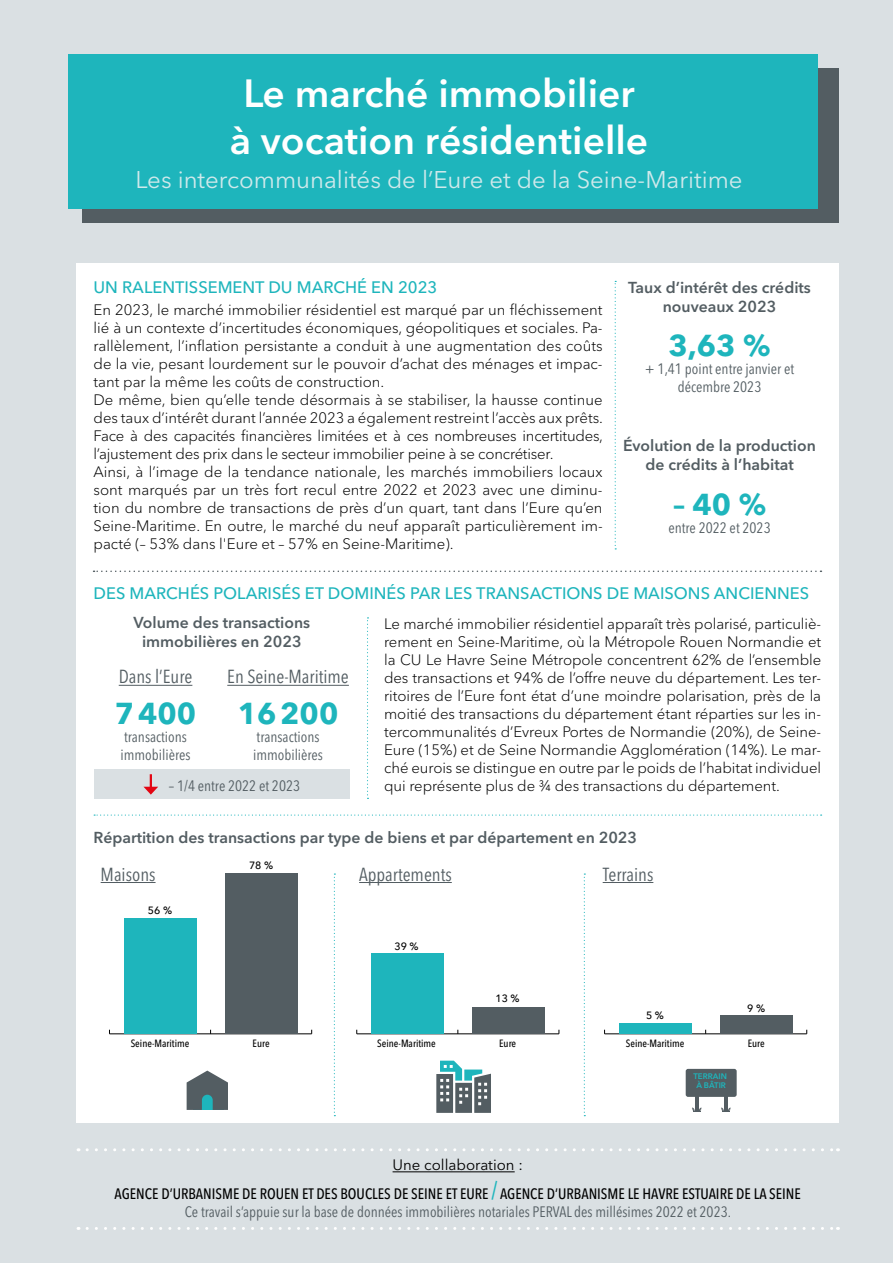
<style>
.page{position:relative;width:893px;height:1263px;background:#dae0e3}
.page>*{position:absolute;margin:0;border:0;box-sizing:border-box;transform-origin:0 0}
.t1{font:600 39px/46.8px "Avenir Next LT Pro";color:#fff;text-align:center}
.t2{font:700 30px "Avenir Next LT Pro";color:#1eb5bc}
.t3{font:24px "Avenir Next LT Pro";color:#cfe9eb}
.t4{font:condensed 18.75px "Avenir Next LT Pro";color:#535d62}
.t5{font:500 16.5px "Avenir Next LT Pro";color:#1eb5bc}
.t6{font:600 15.75px/18.9px "Avenir Next LT Pro";color:#535d62;text-align:center}
.t7{font:300 15px/18px "Avenir Next LT Pro";color:#000;text-align:justify}
.t8{font:condensed 15px/18px "Avenir Next LT Pro";color:#535d62}
.t9{font:500 condensed 15px/28.8px "Avenir Next LT Pro";color:#000;text-align:center}
.t10{font:500 condensed 10.5px "Avenir Next LT Pro";color:#000}
.t11{font:500 10.5px "Avenir Next LT Pro";color:#000}
.t12{font:600 7.95px/9.6px "Avenir Next LT Pro";color:#1eb5bc;text-align:center}
.s1{font-weight:400;font-stretch:normal}
.s2{font-size:24px;color:#1eb5bc}
</style>
<div class="page">
<div style="left:77px;top:264px;width:762px;height:859px;background:#fff"></div>
<div style="left:83px;top:68px;width:756px;height:155px;background:#535d62"></div>
<div style="left:68px;top:54px;width:749px;height:154px;background:#1eb5bc"></div>
<svg style="left:615px;top:281px;width:1px;height:268px"></svg>
<svg style="left:367px;top:617px;width:1px;height:182px"></svg>
<svg style="left:94px;top:814px;width:728px;height:2px"></svg>
<hr style="left:393px;top:1171px;width:122px;height:1px;background:#000">
<svg style="left:87px;top:1148px;width:751px;height:3px"></svg>
<svg style="left:87px;top:1227px;width:751px;height:3px"></svg>
<svg style="left:94px;top:570px;width:727px;height:2px"></svg>
<hr style="left:119px;top:685px;width:73px;height:1px;background:#535d62">
<hr style="left:227px;top:685px;width:122px;height:1px;background:#535d62">
<div style="left:94px;top:769px;width:256px;height:30px;background:#dae0e3"></div>
<svg style="left:143px;top:774px;width:15px;height:21px"></svg>
<hr style="left:109px;top:1033px;width:203px;height:1px;background:#000">
<div style="left:124px;top:918px;width:72px;height:116px;background:#1eb5bc"></div>
<div style="left:225px;top:873px;width:73px;height:161px;background:#535d62"></div>
<hr style="left:605px;top:1033px;width:202px;height:1px;background:#000">
<div style="left:619px;top:1023px;width:72px;height:11px;background:#1eb5bc"></div>
<div style="left:720px;top:1015px;width:73px;height:19px;background:#535d62"></div>
<hr style="left:357px;top:1033px;width:202px;height:1px;background:#000">
<div style="left:371px;top:953px;width:73px;height:81px;background:#1eb5bc"></div>
<div style="left:472px;top:1007px;width:73px;height:27px;background:#535d62"></div>
<hr style="left:695px;top:1092px;width:4px;height:20px;background:#535d62">
<hr style="left:724px;top:1092px;width:4px;height:20px;background:#535d62">
<svg style="left:692px;top:1108px;width:10px;height:4px"></svg>
<svg style="left:721px;top:1108px;width:10px;height:4px"></svg>
<div style="left:686px;top:1069px;width:51px;height:28px;background:#535d62;border-radius:2px"></div>
<svg style="left:187px;top:1070px;width:41px;height:40px"></svg>
<svg style="left:436px;top:1061px;width:55px;height:52px"></svg>
<svg style="left:334px;top:873px;width:1px;height:243px"></svg>
<svg style="left:584px;top:873px;width:1px;height:243px"></svg>
<hr style="left:101px;top:882px;width:55px;height:1px;background:#535d62">
<hr style="left:359px;top:882px;width:93px;height:1px;background:#535d62">
<hr style="left:603px;top:882px;width:50px;height:1px;background:#535d62">
<h1 class="t1" style="left:230px;top:70px;width:420px">Le marché immobilier à vocation résidentielle</h1>
<h3 class="t3" style="left:135px;top:165px;width:609px">Les intercommunalités de l’Eure et de la Seine-Maritime</h3>
<p class="t5" style="left:94px;top:277px;width:345px">UN RALENTISSEMENT DU MARCHÉ EN 2023</p>
<p class="t7" style="left:94px;top:301px;width:511px;text-align:left">En 2023, le marché immobilier résidentiel est marqué par un fléchissement lié à un contexte d’incertitudes économiques, géopolitiques et sociales. Pa&shy;rallèlement, l’inflation persistante a conduit à une augmentation des coûts de la vie, pesant lourdement sur le pouvoir d’achat des ménages et impac&shy;tant par la même les coûts de construction.<br>De même, bien qu’elle tende désormais à se stabiliser, la hausse continue des taux d’intérêt durant l’année 2023 a également restreint l’accès aux prêts.<br>Face à des capacités financières limitées et à ces nombreuses incertitudes, l’ajustement des prix dans le secteur immobilier peine à se concrétiser.<br>Ainsi, à l’image de la tendance nationale, les marchés immobiliers locaux sont marqués par un très fort recul entre 2022 et 2023 avec une diminu&shy;tion du nombre de transactions de près d’un quart, tant dans l’Eure qu’en Seine-Maritime. En outre, le marché du neuf apparaît particulièrement im&shy;pacté (– 53% dans l'Eure et – 57% en Seine-Maritime).</p>
<p class="t6" style="left:628px;top:278px;width:184px">Taux d’intérêt des crédits nouveaux 2023</p>
<h2 class="t2" style="left:669px;top:327px;width:103px">3,63 %</h2>
<p class="t8" style="left:645px;top:360px;width:151px;text-align:center">+ 1,41 point entre janvier et décembre 2023</p>
<p class="t6" style="left:623px;top:436px;width:194px">Évolution de la production de crédits à l’habitat</p>
<h2 class="t2" style="left:673px;top:486px;width:95px">– 40 %</h2>
<p class="t8" style="left:668px;top:518px;width:104px">entre 2022 et 2023</p>
<p class="t5" style="left:94px;top:583px;width:717px">DES MARCHÉS POLARISÉS ET DOMINÉS PAR LES TRANSACTIONS DE MAISONS ANCIENNES</p>
<p class="t6" style="left:133px;top:613px;width:178px">Volume des transactions immobilières en 2023</p>
<p class="t4" style="left:119px;top:665px;width:75px">Dans l’Eure</p>
<h2 class="t2" style="left:115px;top:695px;width:83px">7400</h2>
<p class="t8" style="left:121px;top:727px;width:71px">transactions immobilières</p>
<p class="t4" style="left:227px;top:665px;width:123px">En Seine-Maritime</p>
<h2 class="t2" style="left:238px;top:695px;width:102px">16200</h2>
<p class="t8" style="left:253px;top:727px;width:71px">transactions immobilières</p>
<p class="t8" style="left:169px;top:776px;width:133px">– 1/4 entre 2022 et 2023</p>
<p class="t7" style="left:384px;top:614px;width:439px">Le marché immobilier résidentiel apparaît très polarisé, particuliè&shy;rement en Seine-Maritime, où la Métropole Rouen Normandie et la CU Le Havre Seine Métropole concentrent 62% de l’ensemble des transactions et 94% de l’offre neuve du département. Les ter&shy;ritoires de l’Eure font état d’une moindre polarisation, près de la moitié des transactions du département étant réparties sur les in&shy;tercommunalités d’Evreux Portes de Normandie (20%), de Seine-Eure (15%) et de Seine Normandie Agglomération (14%). Le mar&shy;ché eurois se distingue en outre par le poids de l’habitat individuel qui représente plus de ¾ des transactions du département.</p>
<p class="t6" style="left:94px;top:828px;width:545px">Répartition des transactions par type de biens et par département en 2023</p>
<p class="t11" style="left:249px;top:859px;width:26px">78 %</p>
<p class="t4" style="left:101px;top:863px;width:56px">Maisons</p>
<p class="t4" style="left:359px;top:863px;width:94px">Appartements</p>
<p class="t4" style="left:603px;top:863px;width:52px">Terrains</p>
<p class="t11" style="left:148px;top:904px;width:26px">56 %</p>
<p class="t11" style="left:394px;top:940px;width:26px">39 %</p>
<p class="t11" style="left:495px;top:992px;width:26px">13 %</p>
<p class="t10" style="left:131px;top:1037px;width:60px">Seine-Maritime</p>
<p class="t10" style="left:253px;top:1037px;width:19px">Eure</p>
<p class="t10" style="left:377px;top:1037px;width:60px">Seine-Maritime</p>
<p class="t10" style="left:499px;top:1037px;width:19px">Eure</p>
<p class="t11" style="left:646px;top:1009px;width:20px">5 %</p>
<p class="t11" style="left:747px;top:1001px;width:20px">9 %</p>
<p class="t10" style="left:626px;top:1037px;width:60px">Seine-Maritime</p>
<p class="t10" style="left:748px;top:1037px;width:19px">Eure</p>
<p class="t12" style="left:693px;top:1071px;width:35px">TERRAIN<br>À BÂTIR</p>
<p class="t9" style="left:115px;top:1151px;width:688px"><span class="s1">Une collaboration :<br></span>AGENCE D’URBANISME DE ROUEN ET DES BOUCLES DE SEINE ET EURE <span class="s2">/</span> AGENCE D’URBANISME LE HAVRE ESTUAIRE DE LA SEINE</p>
<p class="t8" style="left:185px;top:1203px;width:548px">Ce travail s’appuie sur la base de données immobilières notariales PERVAL des millésimes 2022 et 2023.</p>
</div>
